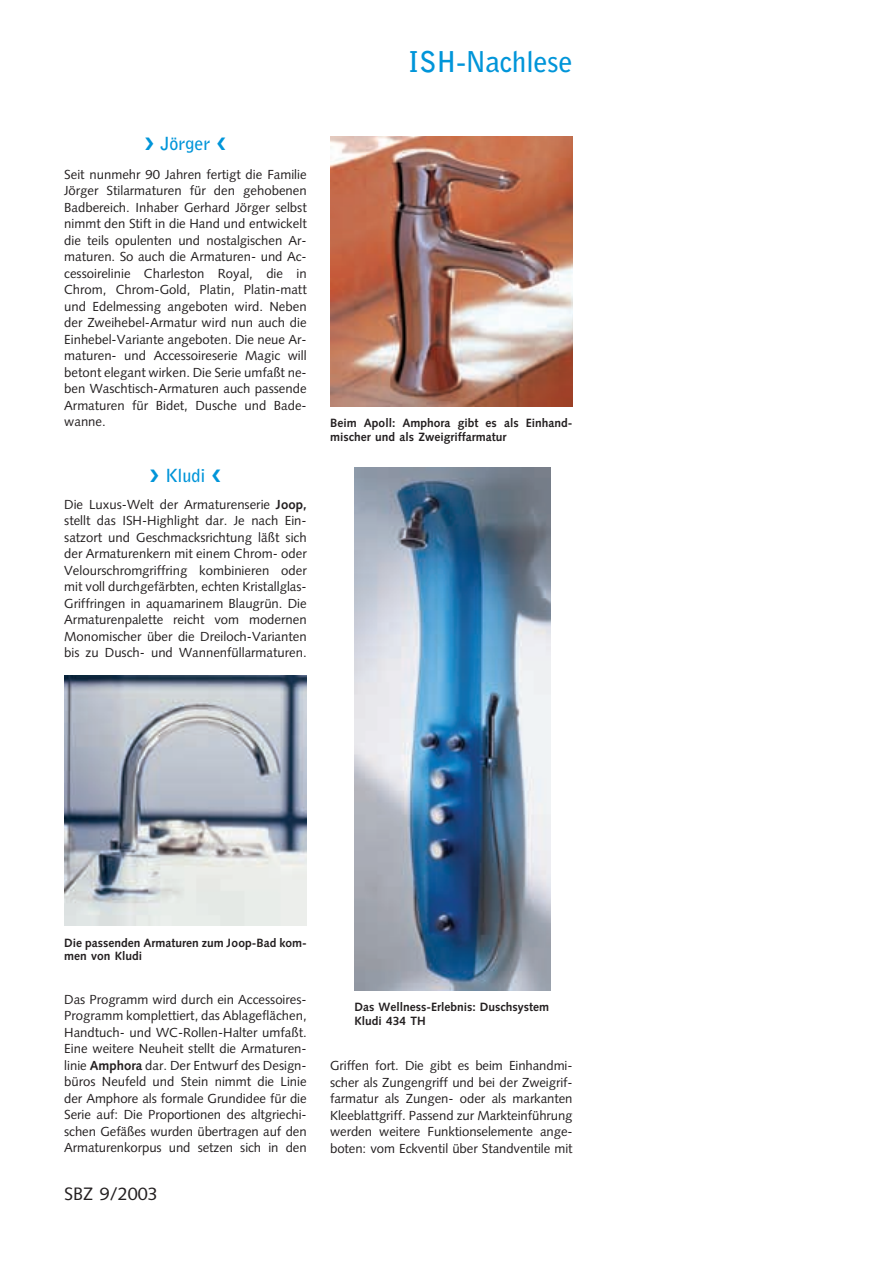
<style>
.page{position:relative;width:893px;height:1263px;background:#fff}
.page>*{position:absolute;margin:0;border:0;box-sizing:border-box;transform-origin:0 0}
.t1{font:700 28.5px "Bell Gothic";letter-spacing:-.01em;color:#0095d9}
.t2{font:700 18px "Bell Gothic";color:#0095d9}
.t3{font:18px "Syntax";color:#231f20}
.t4{font:13.2px/16.5px "Syntax";letter-spacing:-.005em;color:#231f20;text-align:justify}
.t5{font:700 12px/13.5px "Syntax";color:#231f20}
.s1{font-weight:700}
</style>
<div class="page">
<img style="left:64px;top:676px;width:243px;height:250px">
<img style="left:331px;top:136px;width:241px;height:270px">
<img style="left:354px;top:467px;width:196px;height:523px">
<h1 class="t1" style="left:408px;top:51px;width:166px">ISH-Nachlese</h1>
<h2 class="t2" style="left:160px;top:136px;width:52px">Jörger</h2>
<p class="t4" style="left:64px;top:167px;width:244px">Seit nunmehr 90 Jahren fertigt die Familie Jörger Stilarmaturen für den gehobenen Badbereich. Inhaber Gerhard Jörger selbst nimmt den Stift in die Hand und entwickelt die teils opulenten und nostalgischen Ar&shy;maturen. So auch die Armaturen- und Ac&shy;cessoirelinie Charleston Royal, die in Chrom, Chrom-Gold, Platin, Platin-matt und Edelmessing angeboten wird. Neben der Zweihebel-Armatur wird nun auch die Einhebel-Variante angeboten. Die neue Ar&shy;maturen- und Accessoireserie Magic will betont elegant wirken. Die Serie umfaßt ne&shy;ben Waschtisch-Armaturen auch passende Armaturen für Bidet, Dusche und Bade&shy;wanne.</p>
<h2 class="t2" style="left:165px;top:468px;width:42px">Kludi</h2>
<p class="t4" style="left:64px;top:497px;width:244px">Die Luxus-Welt der Armaturenserie <span class="s1">Joop, </span>stellt das ISH-Highlight dar. Je nach Ein&shy;satzort und Geschmacksrichtung läßt sich der Armaturenkern mit einem Chrom- oder Velourschromgriffring kombinieren oder mit voll durchgefärbten, echten Kristallglas-Griffringen in aquamarinem Blaugrün. Die Armaturenpalette reicht vom modernen Monomischer über die Dreiloch-Varianten bis zu Dusch- und Wannenfüllarmaturen.</p>
<p class="t5" style="left:330px;top:417px;width:244px">Beim Apoll: Amphora gibt es als Einhand&shy;mischer und als Zweigriffarmatur</p>
<p class="t5" style="left:64px;top:937px;width:244px">Die passenden Armaturen zum Joop-Bad kom&shy;men von Kludi</p>
<p class="t4" style="left:64px;top:992px;width:244px">Das Programm wird durch ein Accessoires-Programm komplettiert, das Ablageflächen, Handtuch- und WC-Rollen-Halter umfaßt.<br>Eine weitere Neuheit stellt die Armaturen&shy;linie <span class="s1">Amphora</span> dar. Der Entwurf des Design&shy;büros Neufeld und Stein nimmt die Linie der Amphore als formale Grundidee für die Serie auf: Die Proportionen des altgriechi&shy;schen Gefäßes wurden übertragen auf den Armaturenkorpus und setzen sich in den</p>
<h2 class="t3" style="left:64px;top:1186px;width:95px">SBZ 9/2003</h2>
<p class="t5" style="left:354px;top:1001px;width:196px">Das Wellness-Erlebnis: Duschsystem<br>Kludi 434 TH</p>
<p class="t4" style="left:330px;top:1059px;width:244px">Griffen fort. Die gibt es beim Einhandmi&shy;scher als Zungengriff und bei der Zweigrif&shy;farmatur als Zungen- oder als markanten Kleeblattgriff. Passend zur Markteinführung werden weitere Funktionselemente ange&shy;boten: vom Eckventil über Standventile mit</p>
</div>
